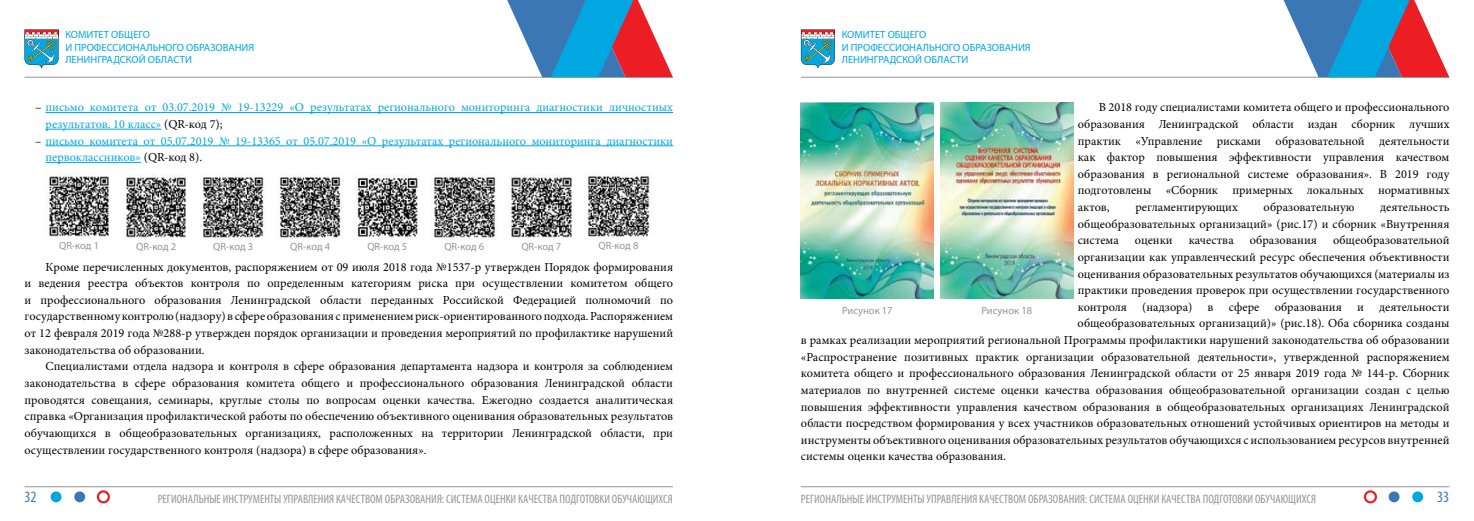
<style>
.page{position:relative;width:1474px;height:521px;background:#fff}
.page>*{position:absolute;margin:0;border:0;box-sizing:border-box;transform-origin:0 0}
.t1{font:condensed 15.75px "Myriad Pro";color:#3a77b4}
.t2{font:12.25px/16.6px "Minion Pro";color:#000;text-align:justify}
.t3{font:12.25px/16.6px "Minion Pro";color:#00a7e1}
.t4{font:condensed 12.25px "Myriad Pro";color:#939598}
.t5{font:10.5px/12.6px "Myriad Pro";color:#00a7e1}
.t6{font:10.5px "Myriad Pro";color:#939598}
.s1{color:#000}
</style>
<div class="page">
<hr style="left:801px;top:77px;width:648px;height:1px;background:#939598">
<hr style="left:25px;top:77px;width:648px;height:1px;background:#939598">
<hr style="left:801px;top:486px;width:648px;height:1px;background:#939598">
<hr style="left:25px;top:486px;width:648px;height:1px;background:#939598">
<svg style="left:1281px;top:0;width:168px;height:77px"></svg>
<svg style="left:505px;top:0;width:168px;height:77px"></svg>
<div style="left:1412px;top:491px;width:11px;height:11px;background:#00a7e1;border-radius:50%"></div>
<div style="left:51px;top:491px;width:11px;height:11px;background:#00a7e1;border-radius:50%"></div>
<div style="left:1388px;top:491px;width:11px;height:11px;background:#3a77b4;border-radius:50%"></div>
<div style="left:74px;top:491px;width:11px;height:11px;background:#3a77b4;border-radius:50%"></div>
<div style="left:1363px;top:490px;width:13px;height:13px;border:2px solid #ed1d24;border-radius:50%"></div>
<div style="left:97px;top:490px;width:13px;height:13px;border:2px solid #ed1d24;border-radius:50%"></div>
<svg style="left:801px;top:29px;width:34px;height:39px"></svg>
<svg style="left:25px;top:29px;width:33px;height:39px"></svg>
<hr style="left:46px;top:112px;width:627px;height:1px;background:#00a7e1">
<hr style="left:46px;top:129px;width:115px;height:1px;background:#00a7e1">
<hr style="left:46px;top:145px;width:627px;height:1px;background:#00a7e1">
<hr style="left:46px;top:162px;width:95px;height:1px;background:#00a7e1">
<img style="left:45px;top:173px;width:64px;height:64px">
<img style="left:124px;top:175px;width:62px;height:63px">
<img style="left:203px;top:176px;width:61px;height:62px">
<img style="left:278px;top:177px;width:63px;height:62px">
<img style="left:357px;top:175px;width:62px;height:63px">
<img style="left:432px;top:176px;width:64px;height:62px">
<img style="left:510px;top:175px;width:62px;height:63px">
<img style="left:584px;top:173px;width:66px;height:64px">
<img style="left:801px;top:102px;width:132px;height:197px">
<img style="left:940px;top:102px;width:133px;height:197px">
<p class="t5" style="left:65px;top:28px;width:190px">КОМИТЕТ ОБЩЕГО<br>И ПРОФЕССИОНАЛЬНОГО ОБРАЗОВАНИЯ<br>ЛЕНИНГРАДСКОЙ ОБЛАСТИ</p>
<p class="t3" style="left:45px;top:99px;width:629px;text-indent:-10px"><span class="s1">–</span> письмо комитета от 03.07.2019 № 19-13229 «О результатах регионального мониторинга диагностики личностных результатов. 10 класс» <span class="s1">(QR-код 7);</span></p>
<p class="t3" style="left:45px;top:132px;width:629px;text-indent:-10px"><span class="s1">–</span> письмо комитета от 05.07.2019 № 19-13365 от 05.07.2019 «О результатах регионального мониторинга диагностики первоклассников» <span class="s1">(QR-код 8).</span></p>
<p class="t6" style="left:59px;top:239px;width:41px">QR-код 1</p>
<p class="t6" style="left:136px;top:240px;width:41px">QR-код 2</p>
<p class="t6" style="left:213px;top:240px;width:41px">QR-код 3</p>
<p class="t6" style="left:290px;top:240px;width:41px">QR-код 4</p>
<p class="t6" style="left:367px;top:240px;width:41px">QR-код 5</p>
<p class="t6" style="left:444px;top:240px;width:41px">QR-код 6</p>
<p class="t6" style="left:521px;top:240px;width:41px">QR-код 7</p>
<p class="t6" style="left:598px;top:239px;width:41px">QR-код 8</p>
<p class="t2" style="left:25px;top:258px;width:650px;text-indent:21px">Кроме перечисленных документов, распоряжением от 09 июля 2018 года №1537-р утвержден Порядок формирования и ведения реестра объектов контроля по определенным категориям риска при осуществлении комитетом общего и профессионального образования Ленинградской области переданных Российской Федерацией полномочий по государственному контролю (надзору) в сфере образования с применением риск-ориентированного подхода. Распоряжением от 12 февраля 2019 года №288-р утвержден порядок организации и проведения мероприятий по профилактике нарушений законодательства об образовании.</p>
<p class="t2" style="left:25px;top:358px;width:650px;text-indent:21px">Специалистами отдела надзора и контроля в сфере образования департамента надзора и контроля за соблюдением законодательства в сфере образования комитета общего и профессионального образования Ленинградской области проводятся совещания, семинары, круглые столы по вопросам оценки качества. Ежегодно создается аналитическая справка «Организация профилактической работы по обеспечению объективного оценивания образовательных результатов обучающихся в общеобразовательных организациях, расположенных на территории Ленинградской области, при осуществлении государственного контроля (надзора) в сфере образования».</p>
<p class="t5" style="left:841px;top:28px;width:190px">КОМИТЕТ ОБЩЕГО<br>И ПРОФЕССИОНАЛЬНОГО ОБРАЗОВАНИЯ<br>ЛЕНИНГРАДСКОЙ ОБЛАСТИ</p>
<p class="t2" style="left:1077px;top:99px;width:373px;text-indent:21px">В 2018 году специалистами комитета общего и профессионального образования Ленинградской области издан сборник лучших практик «Управление рисками образовательной деятельности как фактор повышения эффективности управления качеством образования в региональной системе образования». В 2019 году подготовлены «Сборник примерных локальных нормативных актов,</p>
<p class="t2" style="left:1135px;top:199px;width:104px">регламентирующих</p>
<p class="t2" style="left:1263px;top:199px;width:92px">образовательную</p>
<p class="t2" style="left:1077px;top:199px;width:373px;text-indent:302px">деятельность общеобразовательных организаций» (рис.17) и сборник «Внутренняя система</p>
<p class="t2" style="left:1134px;top:232px;width:39px">оценки</p>
<p class="t2" style="left:1188px;top:232px;width:46px">качества</p>
<p class="t2" style="left:1249px;top:232px;width:69px">образования</p>
<p class="t2" style="left:1332px;top:232px;width:118px">общеобразовательной</p>
<p class="t2" style="left:1077px;top:249px;width:373px">организации как управленческий ресурс обеспечения объективности</p>
<p class="t2" style="left:1077px;top:265px;width:373px">оценивания образовательных результатов обучающихся (материалы из</p>
<p class="t2" style="left:1077px;top:282px;width:373px">практики проведения проверок при осуществлении государственного</p>
<p class="t2" style="left:1077px;top:299px;width:373px">контроля (надзора) в сфере образования и деятельности</p>
<p class="t2" style="left:1077px;top:315px;width:373px">общеобразовательных организаций)» (рис.18). Оба сборника созданы</p>
<p class="t2" style="left:801px;top:332px;width:650px">в рамках реализации мероприятий региональной Программы профилактики нарушений законодательства об образовании</p>
<p class="t2" style="left:801px;top:348px;width:650px">«Распространение позитивных практик организации образовательной деятельности», утвержденной распоряжением</p>
<p class="t2" style="left:801px;top:365px;width:650px">комитета общего и профессионального образования Ленинградской области от 25 января 2019 года № 144-р. Сборник</p>
<p class="t2" style="left:801px;top:382px;width:650px">материалов по внутренней системе оценки качества образования общеобразовательной организации создан с целью</p>
<p class="t2" style="left:801px;top:398px;width:650px">повышения эффективности управления качеством образования в общеобразовательных организациях Ленинградской</p>
<p class="t2" style="left:801px;top:415px;width:650px">области посредством формирования у всех участников образовательных отношений устойчивых ориентиров на методы и</p>
<p class="t2" style="left:801px;top:432px;width:650px">инструменты объективного оценивания образовательных результатов обучающихся с использованием ресурсов внутренней</p>
<p class="t2" style="left:801px;top:448px;width:207px">системы оценки качества образования.</p>
<p class="t6" style="left:842px;top:304px;width:52px">Рисунок 17</p>
<p class="t6" style="left:981px;top:304px;width:52px">Рисунок 18</p>
<p class="t1" style="left:24px;top:487px;width:14px">32</p>
<p class="t1" style="left:1437px;top:487px;width:14px">33</p>
<p class="t4" style="left:158px;top:491px;width:516px">РЕГИОНАЛЬНЫЕ ИНСТРУМЕНТЫ УПРАВЛЕНИЯ КАЧЕСТВОМ ОБРАЗОВАНИЯ: СИСТЕМА ОЦЕНКИ КАЧЕСТВА ПОДГОТОВКИ ОБУЧАЮЩИХСЯ</p>
<p class="t4" style="left:801px;top:491px;width:516px">РЕГИОНАЛЬНЫЕ ИНСТРУМЕНТЫ УПРАВЛЕНИЯ КАЧЕСТВОМ ОБРАЗОВАНИЯ: СИСТЕМА ОЦЕНКИ КАЧЕСТВА ПОДГОТОВКИ ОБУЧАЮЩИХСЯ</p>
</div>
